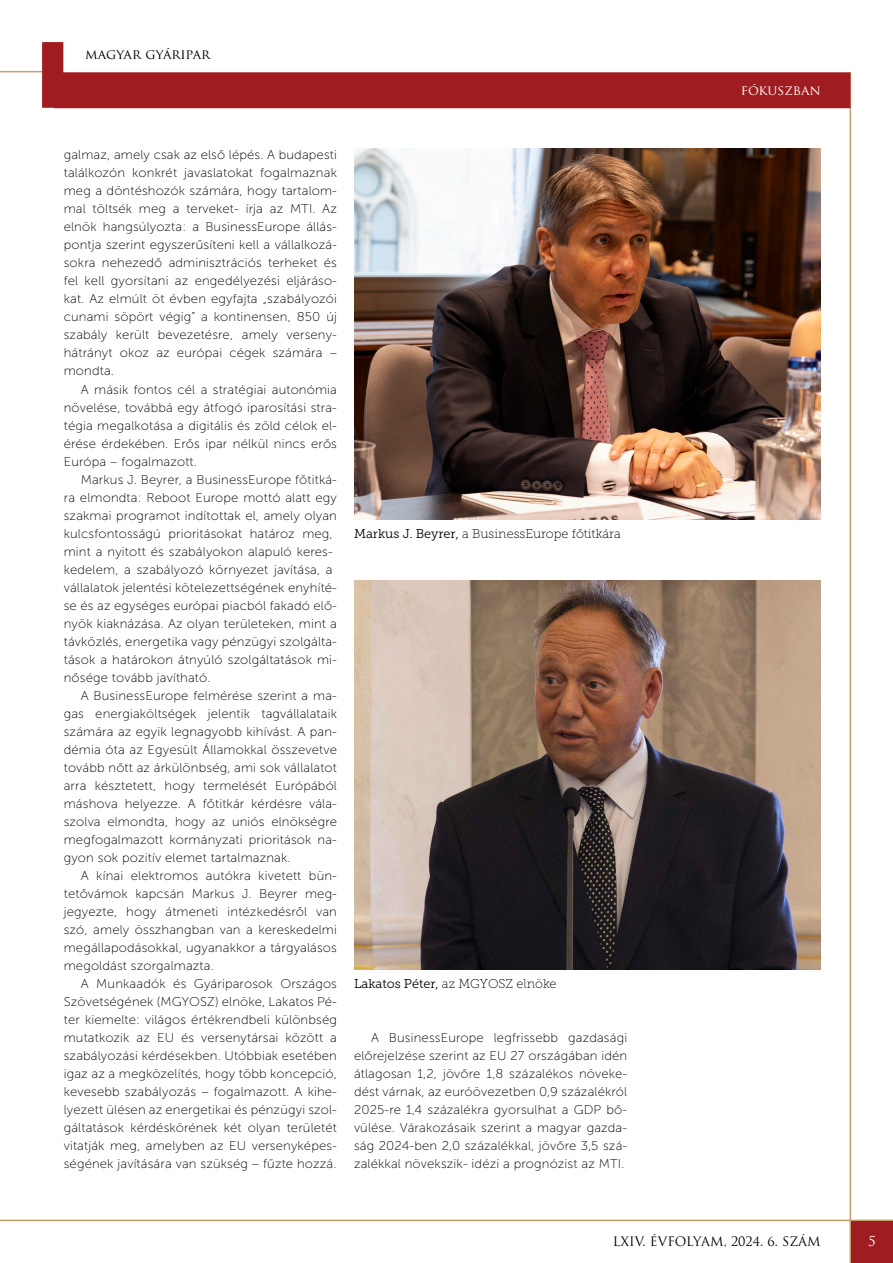
<style>
.page{position:relative;width:893px;height:1263px;background:#fff}
.page>*{position:absolute;margin:0;border:0;box-sizing:border-box;transform-origin:0 0}
.t1{font:13.5px "Trajan Pro";color:#000}
.t2{font:13.5px "Trajan Pro";color:#fff}
.szöveg_behúzás{font:12.75px/18px "Museo Sans 100";letter-spacing:.01em;color:#000;text-align:justify}
.képaláírás{font:12.75px "Museo Slab 100";color:#000}
.t3{font:12.75px "Trajan Pro";color:#000}
.s1{font-family:"Museo Slab 300"}
</style>
<div class="page">
<hr style="left:0;top:71px;width:42px;height:1px;background:#c69c6c">
<hr style="left:0;top:1219px;width:893px;height:2px;background:#c69c6c">
<hr style="left:850px;top:72px;width:1px;height:1191px;background:#c69c6c">
<svg style="left:42px;top:42px;width:808px;height:66px;fill:#9f1c21"></svg>
<div style="left:851px;top:1221px;width:42px;height:42px;background:#9f1c21"></div>
<img style="left:354px;top:149px;width:467px;height:370px">
<img style="left:354px;top:580px;width:467px;height:389px">
<p class="t1" style="left:85px;top:46px;width:127px">magyar gyáripar</p>
<p class="szöveg_behúzás" style="left:64px;top:146px;width:275px">galmaz, amely csak az első lépés. A budapesti találkozón konkrét javaslatokat fogalmaznak meg a döntéshozók számára, hogy tartalom&shy;mal töltsék meg a terveket- írja az MTI. Az elnök hangsúlyozta: a BusinessEurope állás&shy;pontja szerint egyszerűsíteni kell a vállalkozá&shy;sokra nehezedő adminisztrációs terheket és fel kell gyorsítani az engedélyezési eljáráso&shy;kat. Az elmúlt öt évben egyfajta „szabályozói cunami söpört végig” a kontinensen, 850 új szabály került bevezetésre, amely verseny&shy;hátrányt okoz az európai cégek számára – mondta.</p>
<p class="szöveg_behúzás" style="left:64px;top:380px;width:275px;text-indent:17px">A másik fontos cél a stratégiai autonómia növelése, továbbá egy átfogó iparosítási stra&shy;tégia megalkotása a digitális és zöld célok el&shy;érése érdekében. Erős ipar nélkül nincs erős Európa – fogalmazott.</p>
<p class="szöveg_behúzás" style="left:64px;top:470px;width:275px;text-align:left;text-indent:17px">Markus J. Beyrer, a BusinessEurope főtitká&shy;ra elmondta: Reboot Europe mottó alatt egy szakmai programot indítottak el, amely olyan kulcsfontosságú prioritásokat határoz meg, mint a nyitott és szabályokon alapuló keres&shy;kedelem, a szabályozó környezet javítása, a vállalatok jelentési kötelezettségének enyhíté&shy;se és az egységes európai piacból fakadó elő&shy;nyök kiaknázása. Az olyan területeken, mint a távközlés, energetika vagy pénzügyi szolgálta&shy;tások a határokon átnyúló szolgáltatások mi&shy;nősége tovább javítható.</p>
<p class="szöveg_behúzás" style="left:64px;top:686px;width:275px;text-indent:17px">A BusinessEurope felmérése szerint a ma&shy;gas energiaköltségek jelentik tagvállalataik számára az egyik legnagyobb kihívást. A pan&shy;démia óta az Egyesült Államokkal összevetve tovább nőtt az árkülönbség, ami sok vállalatot arra késztetett, hogy termelését Európából máshova helyezze. A főtitkár kérdésre vála&shy;szolva elmondta, hogy az uniós elnökségre megfogalmazott kormányzati prioritások na&shy;gyon sok pozitív elemet tartalmaznak.</p>
<p class="szöveg_behúzás" style="left:64px;top:866px;width:275px;text-indent:17px">A kínai elektromos autókra kivetett bün&shy;tetővámok kapcsán Markus J. Beyrer meg&shy;jegyezte, hogy átmeneti intézkedésről van szó, amely összhangban van a kereskedelmi megállapodásokkal, ugyanakkor a tárgyalásos megoldást szorgalmazta.</p>
<p class="szöveg_behúzás" style="left:64px;top:974px;width:275px;text-indent:17px">A Munkaadók és Gyáriparosok Országos Szövetségének (MGYOSZ) elnöke, Lakatos Pé&shy;ter kiemelte: világos értékrendbeli különbség mutatkozik az EU és versenytársai között a szabályozási kérdésekben. Utóbbiak esetében igaz az a megközelítés, hogy több koncepció, kevesebb szabályozás – fogalmazott. A kihe&shy;lyezett ülésen az energetikai és pénzügyi szol&shy;gáltatások kérdéskörének két olyan területét vitatják meg, amelyben az EU versenyképes&shy;ségének javítására van szükség – fűzte hozzá.</p>
<p class="képaláírás" style="left:354px;top:526px;width:268px"><span class="s1">Markus J. Beyrer,</span> a BusinessEurope főtitkára</p>
<p class="képaláírás" style="left:354px;top:976px;width:204px"><span class="s1">Lakatos Péter,</span> az MGYOSZ elnöke</p>
<p class="szöveg_behúzás" style="left:354px;top:1028px;width:275px;text-indent:17px">A BusinessEurope legfrissebb gazdasági előrejelzése szerint az EU 27 országában idén átlagosan 1,2, jövőre 1,8 százalékos növeke&shy;dést várnak, az euróövezetben 0,9 százalékról 2025-re 1,4 százalékra gyorsulhat a GDP bő&shy;vülése. Várakozásaik szerint a magyar gazda&shy;ság 2024-ben 2,0 százalékkal, jövőre 3,5 szá&shy;zalékkal növekszik- idézi a prognózist az MTI.</p>
<p class="t2" style="left:741px;top:82px;width:81px">fókuszban</p>
<p class="t3" style="left:613px;top:1233px;width:209px">LXIV. ÉVFOLYAM, 2024. 6. SZÁM</p>
<p class="t2" style="left:868px;top:1233px;width:9px">5</p>
</div>
